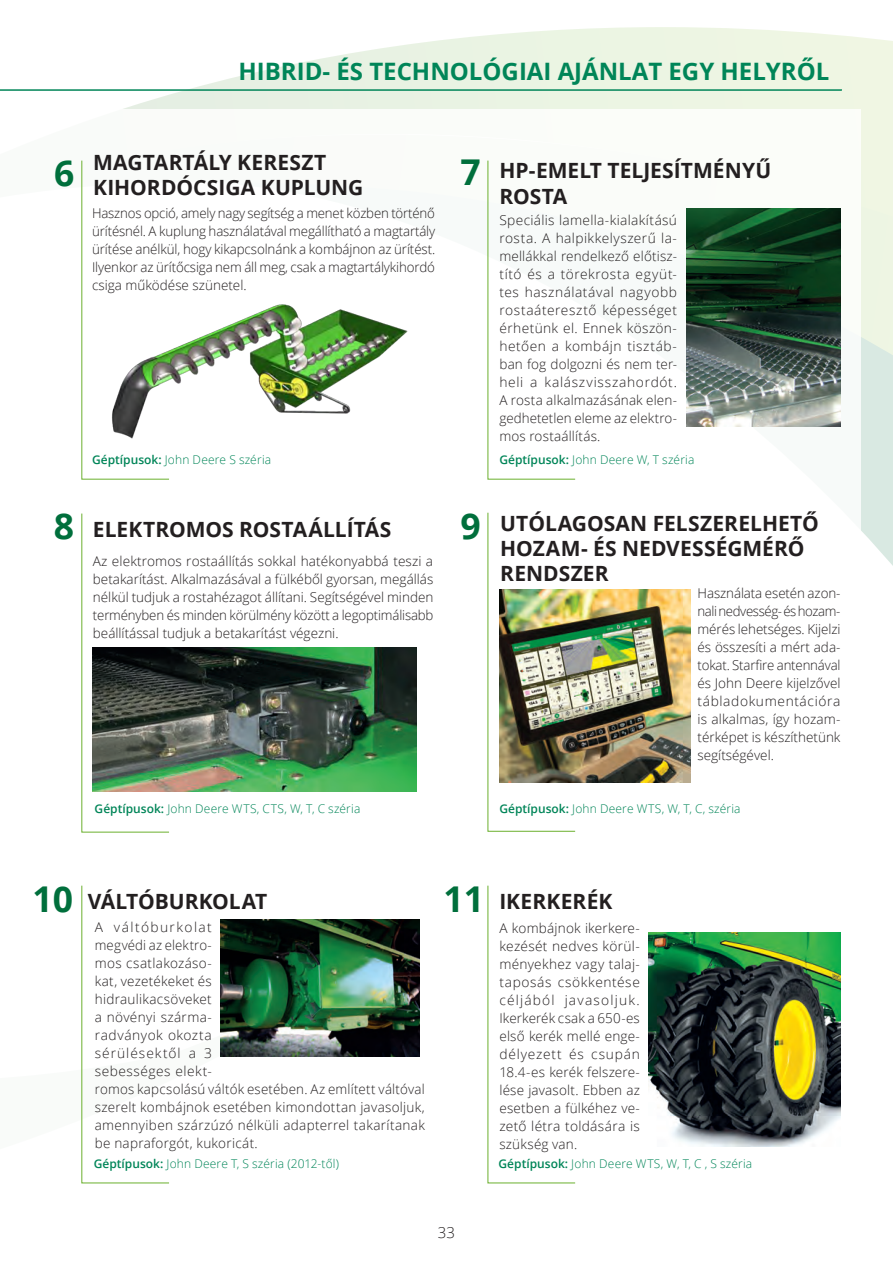
<style>
.page{position:relative;width:893px;height:1263px;background:#fff}
.page>*{position:absolute;margin:0;border:0;box-sizing:border-box;transform-origin:0 0}
.t1{font:700 35.55px "Open Sans";color:#006f3c}
.t2{font:700 24px "Open Sans";color:#008558}
.t3{font:700 21px/25.2px "Open Sans";letter-spacing:.005em;color:#231f20}
.t4{font:300 15px "Open Sans";color:#231f20}
.t5{font:300 13.5px/18px "Open Sans";letter-spacing:.015em;color:#231f20;text-align:justify}
.t6{font:300 12px "Open Sans";letter-spacing:.015em;color:#008558}
.s1{font-weight:600}
</style>
<div class="page">
<svg style="left:123px;top:27px;width:770px;height:153px"></svg>
<svg style="left:861px;top:180px;width:32px;height:386px;fill:#d9e9e2"></svg>
<div style="left:0;top:110px;width:861px;height:1111px;background:#fff"></div>
<hr style="left:0;top:89px;width:842px;height:2px;background:#008558">
<img style="left:648px;top:933px;width:192px;height:214px">
<img style="left:170px;top:647px;width:246px;height:144px">
<img style="left:576px;top:589px;width:115px;height:193px">
<img style="left:686px;top:208px;width:154px;height:218px">
<img style="left:221px;top:920px;width:199px;height:137px">
<svg style="left:81px;top:160px;width:88px;height:320px"></svg>
<svg style="left:487px;top:160px;width:89px;height:320px"></svg>
<img style="left:487px;top:512px;width:89px;height:320px">
<svg style="left:487px;top:885px;width:89px;height:299px"></svg>
<svg style="left:81px;top:513px;width:89px;height:320px"></svg>
<svg style="left:81px;top:885px;width:88px;height:299px"></svg>
<img style="left:102px;top:299px;width:306px;height:144px">
<h2 class="t2" style="left:238px;top:54px;width:592px">HIBRID- ÉS TECHNOLÓGIAI AJÁNLAT EGY HELYRŐL</h2>
<h3 class="t3" style="left:93px;top:149px;width:272px">MAGTARTÁLY KERESZT<br>KIHORDÓCSIGA KUPLUNG</h3>
<h3 class="t3" style="left:499px;top:158px;width:273px">HP-EMELT TELJESÍTMÉNYŰ<br>ROSTA</h3>
<h1 class="t1" style="left:54px;top:148px;width:22px">6</h1>
<h1 class="t1" style="left:460px;top:147px;width:22px">7</h1>
<p class="t5" style="left:92px;top:203px;width:345px">Hasznos opció, amely nagy segítség a menet közben történő ürítésnél. A kuplung használatával megállítható a magtartály ürítése anélkül, hogy kikapcsolnánk a kombájnon az ürítést.<br>Ilyenkor az ürítőcsiga nem áll meg, csak a magtartálykihordó csiga működése szünetel.</p>
<p class="t6" style="left:92px;top:451px;width:181px"><span class="s1">Géptípusok:</span> John Deere S széria</p>
<h1 class="t1" style="left:54px;top:501px;width:22px">8</h1>
<h1 class="t1" style="left:460px;top:501px;width:22px">9</h1>
<h3 class="t3" style="left:93px;top:516px;width:300px">ELEKTROMOS ROSTAÁLLÍTÁS</h3>
<p class="t5" style="left:93px;top:552px;width:342px">Az elektromos rostaállítás sokkal hatékonyabbá teszi a betakarítást. Alkalmazásával a fülkéből gyorsan, megállás nélkül tudjuk a rostahézagot állítani. Segítségével minden terményben és minden körülmény között a legoptimálisabb beállítással tudjuk a betakarítást végezni.</p>
<p class="t5" style="left:499px;top:211px;width:179px">Speciális lamella-kialakítású rosta. A halpikkelyszerű la&shy;mellákkal rendelkező előtisz&shy;tító és a törekrosta együt&shy;tes használatával nagyobb rostaáteresztő képességet érhetünk el. Ennek köszön&shy;hetően a kombájn tisztáb&shy;ban fog dolgozni és nem ter&shy;heli a kalászvisszahordót.<br>A rosta alkalmazásának elen&shy;gedhetetlen eleme az elektro&shy;mos rostaállítás.</p>
<p class="t6" style="left:499px;top:451px;width:197px"><span class="s1">Géptípusok:</span> John Deere W, T széria</p>
<h3 class="t3" style="left:500px;top:510px;width:320px">UTÓLAGOSAN FELSZERELHETŐ<br>HOZAM- ÉS NEDVESSÉGMÉRŐ<br>RENDSZER</h3>
<p class="t5" style="left:697px;top:584px;width:144px">Használata esetén azon&shy;nali nedvesség- és hozam&shy;mérés lehetséges. Kijelzi és összesíti a mért ada&shy;tokat. Starfire antennával és John Deere kijelzővel tábladokumentációra is alkalmas, így hozam&shy;térképet is készíthetünk segítségével.</p>
<p class="t6" style="left:95px;top:801px;width:267px"><span class="s1">Géptípusok:</span> John Deere WTS, CTS, W, T, C széria</p>
<p class="t6" style="left:499px;top:800px;width:243px"><span class="s1">Géptípusok:</span> John Deere WTS, W, T, C, széria</p>
<h1 class="t1" style="left:33px;top:874px;width:42px">10</h1>
<h1 class="t1" style="left:444px;top:874px;width:42px">11</h1>
<h3 class="t3" style="left:88px;top:888px;width:181px">VÁLTÓBURKOLAT</h3>
<h3 class="t3" style="left:499px;top:888px;width:115px">IKERKERÉK</h3>
<p class="t5" style="left:95px;top:918px;width:332px;text-align:left">A váltóburkolat<br>megvédi az elektro-<br>mos csatlakozáso-<br>kat, vezetékeket és<br>hidraulikacsöveket<br>a növényi szárma-<br>radványok okozta<br>sérülésektől a 3<br>sebességes elekt-<br>romos kapcsolású váltók esetében. Az említett váltóval szerelt kombájnok esetében kimondottan javasoljuk, amennyiben szárzúzó nélküli adapterrel takarítanak be napraforgót, kukoricát.</p>
<p class="t6" style="left:94px;top:1155px;width:247px"><span class="s1">Géptípusok:</span> John Deere T, S széria (2012-től)</p>
<p class="t4" style="left:438px;top:1223px;width:19px">33</p>
<p class="t5" style="left:499px;top:919px;width:142px">A kombájnok ikerkere&shy;kezését nedves körül&shy;ményekhez vagy talaj&shy;taposás csökkentése céljából javasoljuk.<br>Ikerkerék csak a 650-es első kerék mellé enge&shy;délyezett és csupán 18.4-es kerék felszere&shy;lése javasolt. Ebben az esetben a fülkéhez ve&shy;zető létra toldására is szükség van.</p>
<p class="t6" style="left:499px;top:1155px;width:255px"><span class="s1">Géptípusok:</span> John Deere WTS, W, T, C , S széria</p>
</div>
